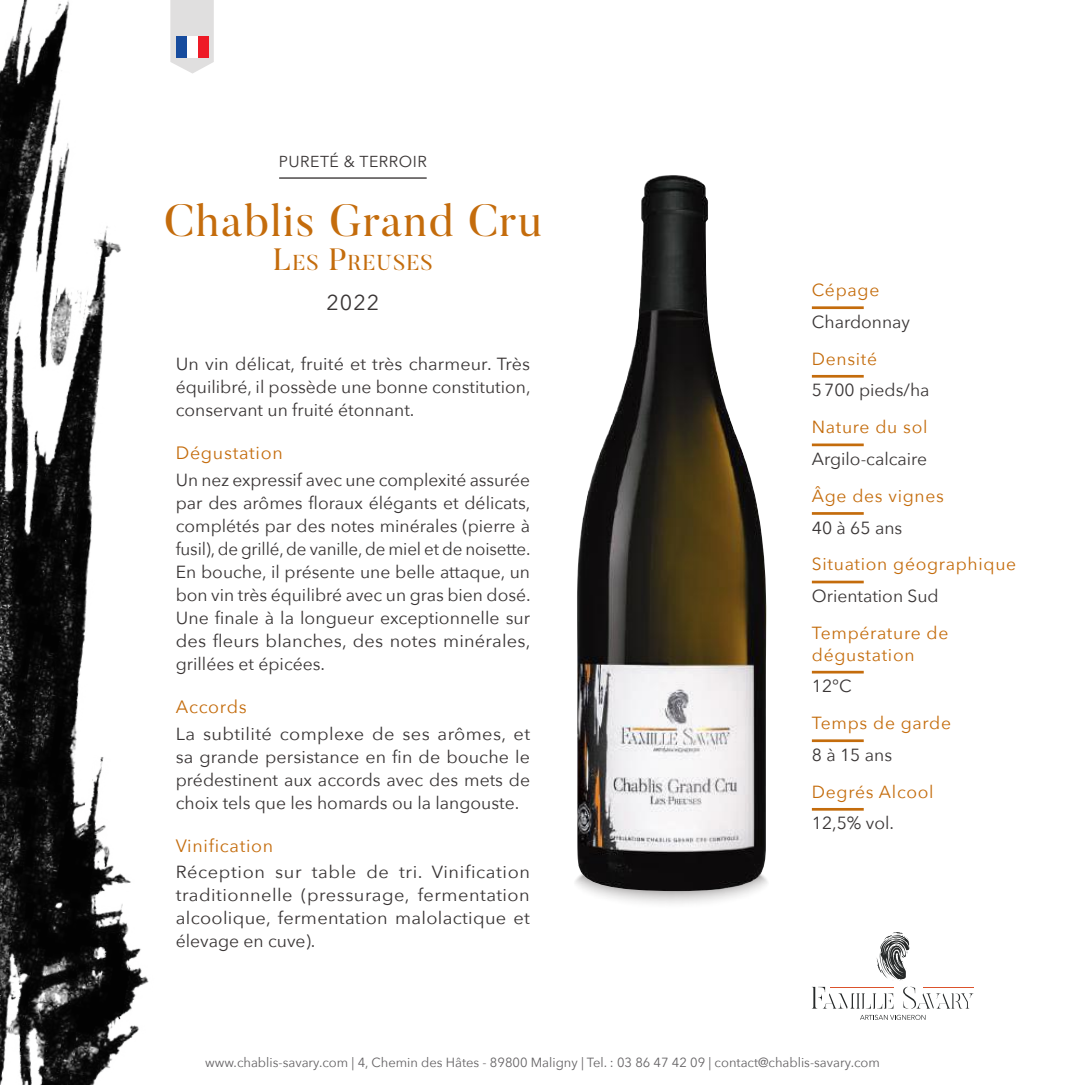
<style>
.page{position:relative;width:1085px;height:1085px;background:#fff}
.page>*{position:absolute;margin:0;border:0;box-sizing:border-box;transform-origin:0 0}
.t1{font:44.77px "Butler";letter-spacing:.04em;color:#c46c0c}
.t2{font:21.6px "Avenir Next";color:#393535}
.t3{font:21.38px "Butler";letter-spacing:.055em;color:#c46c0c}
.t4{font:17.78px "Avenir Next";letter-spacing:.04em;color:#c46c0c}
.t5{font:17.55px/22.9px "Avenir Next";color:#393535;text-align:justify}
.t6{font:17.55px/22.9px "Avenir Next";color:#393535;text-align:justify;scale:1.04 1}
.t7{font:17.55px/21.6px "Avenir Next";letter-spacing:.04em;color:#c46c0c}
.t8{font:15.75px "Avenir Next";letter-spacing:.03em;color:#393535}
.t9{font:13.28px "Avenir Next";color:#656365}
.s1{font-size:30.6px}
</style>
<div class="page">
<svg style="left:876px;top:932px;width:33px;height:48px"></svg>
<svg style="left:812px;top:986px;width:81px;height:22px"></svg>
<svg style="left:903px;top:986px;width:70px;height:22px"></svg>
<svg style="left:860px;top:1014px;width:65px;height:5px"></svg>
<img style="left:0;top:0;width:149px;height:1084px">
<svg style="left:573px;top:857px;width:196px;height:53px"></svg>
<img style="left:573px;top:175px;width:196px;height:715px">
<hr style="left:811px;top:306px;width:52px;height:3px;background:#c46c0c">
<hr style="left:811px;top:375px;width:52px;height:2px;background:#c46c0c">
<hr style="left:811px;top:443px;width:52px;height:3px;background:#c46c0c">
<hr style="left:811px;top:512px;width:52px;height:2px;background:#c46c0c">
<hr style="left:811px;top:580px;width:52px;height:3px;background:#c46c0c">
<hr style="left:811px;top:670px;width:52px;height:3px;background:#c46c0c">
<hr style="left:811px;top:739px;width:52px;height:3px;background:#c46c0c">
<hr style="left:811px;top:807px;width:52px;height:3px;background:#c46c0c">
<hr style="left:279px;top:177px;width:147px;height:2px;background:#393535">
<svg style="left:170px;top:0;width:44px;height:73px;background:#e3e0e0"></svg>
<div style="left:186px;top:36px;width:12px;height:22px;background:#fff"></div>
<div style="left:198px;top:36px;width:10px;height:22px;background:#ee1a26"></div>
<div style="left:176px;top:36px;width:10px;height:22px;background:#174c9e"></div>
<p class="t8" style="left:279px;top:148px;width:149px">PURETÉ &amp; TERROIR</p>
<h1 class="t1" style="left:164px;top:192px;width:378px">Chablis Grand Cru</h1>
<p class="t3" style="left:273px;top:249px;width:162px"><span class="s1">L</span>ES <span class="s1">P</span>REUSES</p>
<p class="t2" style="left:326px;top:284px;width:54px">2022</p>
<p class="t5" style="left:176px;top:351px;width:356px">Un vin délicat, fruité et très charmeur. Très équilibré, il possède une bonne constitution, conservant un fruité étonnant.</p>
<p class="t4" style="left:176px;top:438px;width:108px">Dégustation</p>
<p class="t5" style="left:176px;top:467px;width:356px">Un nez expressif avec une complexité assurée par des arômes floraux élégants et délicats, complétés par des notes minérales (pierre à fusil), de grillé, de vanille, de miel et de noisette.<br>En bouche, il présente une belle attaque, un bon vin très équilibré avec un gras bien dosé.<br>Une finale à la longueur exceptionnelle sur des fleurs blanches, des notes minérales, grillées et épicées.</p>
<p class="t4" style="left:176px;top:691px;width:72px">Accords</p>
<p class="t6" style="left:176px;top:721px;width:342px">La subtilité complexe de ses arômes, et sa grande persistance en fin de bouche le prédestinent aux accords avec des mets de choix tels que les homards ou la langouste.</p>
<p class="t4" style="left:176px;top:830px;width:99px">Vinification</p>
<p class="t6" style="left:176px;top:860px;width:342px">Réception sur table de tri. Vinification traditionnelle (pressurage, fermentation alcoolique, fermentation malolactique et élevage en cuve).</p>
<p class="t7" style="left:811px;top:278px;width:69px">Cépage</p>
<p class="t5" style="left:811px;top:309px;width:100px">Chardonnay</p>
<p class="t7" style="left:811px;top:347px;width:67px">Densité</p>
<p class="t5" style="left:811px;top:378px;width:119px">5700 pieds/ha</p>
<p class="t7" style="left:811px;top:415px;width:117px">Nature du sol</p>
<p class="t5" style="left:811px;top:446px;width:117px">Argilo-calcaire</p>
<p class="t7" style="left:811px;top:484px;width:134px">Âge des vignes</p>
<p class="t5" style="left:811px;top:515px;width:92px">40 à 65 ans</p>
<p class="t7" style="left:811px;top:552px;width:206px">Situation géographique</p>
<p class="t5" style="left:811px;top:583px;width:128px">Orientation Sud</p>
<p class="t7" style="left:811px;top:621px;width:138px">Température de dégustation</p>
<p class="t5" style="left:811px;top:674px;width:41px">12°C</p>
<p class="t7" style="left:811px;top:711px;width:141px">Temps de garde</p>
<p class="t5" style="left:811px;top:742px;width:82px">8 à 15 ans</p>
<p class="t7" style="left:811px;top:780px;width:123px">Degrés Alcool</p>
<p class="t5" style="left:811px;top:811px;width:84px">12,5% vol.</p>
<p class="t9" style="left:205px;top:1051px;width:676px">www.chablis-savary.com | 4, Chemin des Hâtes - 89800 Maligny | Tel. : 03 86 47 42 09 | contact@chablis-savary.com</p>
</div>
